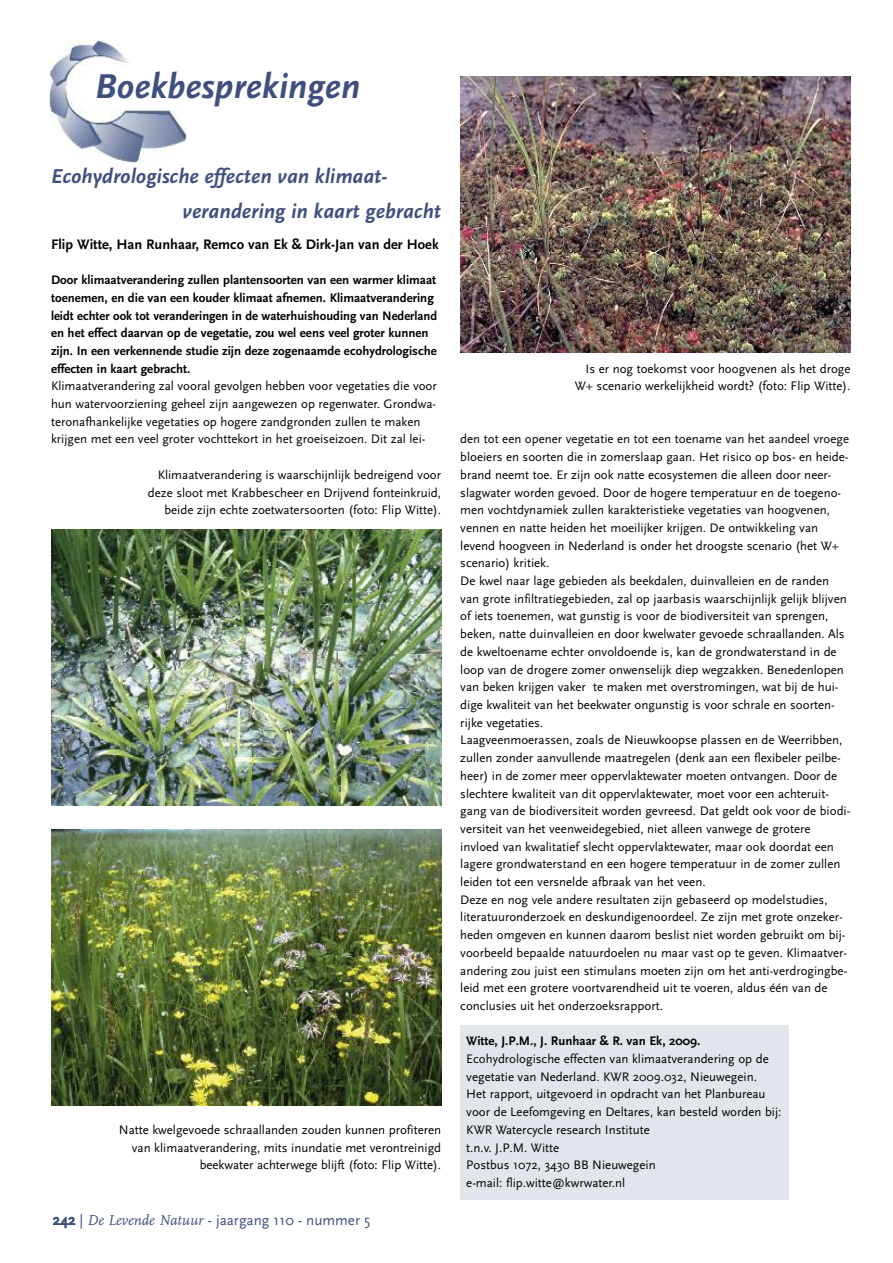
<style>
.page{position:relative;width:893px;height:1263px;background:#fff}
.page>*{position:absolute;margin:0;border:0;box-sizing:border-box;transform-origin:0 0}
.t1{font:italic 700 36px "Scala Sans";color:#3f507f}
.t2{font:italic 700 21px/34.5px "Scala Sans";color:#3f507f}
.t3{font:15px "Scala Sans";color:#3f507f}
.t4{font:700 14.4px "Scala Sans";color:#000}
.t5{font:12.9px/17.7px "Scala Sans";color:#000}
.t6{font:700 12.9px/17.7px "Scala Sans";color:#000}
.s1{font-family:"FF Scala";font-style:italic}
</style>
<div class="page">
<img style="left:50px;top:40px;width:136px;height:123px">
<img style="left:460px;top:77px;width:390px;height:276px">
<img style="left:51px;top:529px;width:390px;height:276px">
<img style="left:51px;top:829px;width:390px;height:277px">
<div style="left:460px;top:1025px;width:328px;height:174px;background:#e2e5ec"></div>
<h1 class="t1" style="left:95px;top:64px;width:267px">Boekbesprekingen</h1>
<h2 class="t2" style="left:183px;top:159px;width:260px;text-indent:-132px">Ecohydrologische effecten van klimaat&shy;verandering in kaart gebracht</h2>
<p class="t4" style="left:51px;top:235px;width:389px">Flip Witte, Han Runhaar, Remco van Ek &amp; Dirk-Jan van der Hoek</p>
<p class="t6" style="left:51px;top:271px;width:388px">Door klimaatverandering zullen plantensoorten van een warmer klimaat toenemen, en die van een kouder klimaat afnemen. Klimaatverandering leidt echter ook tot veranderingen in de waterhuishouding van Nederland en het effect daarvan op de vegetatie, zou wel eens veel groter kunnen zijn. In een verkennende studie zijn deze zogenaamde ecohydrologische effecten in kaart gebracht.</p>
<p class="t5" style="left:51px;top:377px;width:387px">Klimaatverandering zal vooral gevolgen hebben voor vegetaties die voor hun watervoorziening geheel zijn aangewezen op regenwater. Grondwa&shy;teronafhankelijke vegetaties op hogere zandgronden zullen te maken krijgen met een veel groter vochttekort in het groeiseizoen. Dit zal lei-</p>
<p class="t5" style="left:148px;top:466px;width:295px;text-align:right">Klimaatverandering is waarschijnlijk bedreigend voor deze sloot met Krabbescheer en Drijvend fonteinkruid, beide zijn echte zoetwatersoorten (foto: Flip Witte).</p>
<p class="t5" style="left:119px;top:1120px;width:324px;text-align:right">Natte kwelgevoede schraallanden zouden kunnen profiteren van klimaatverandering, mits inundatie met verontreinigd beekwater achterwege blijft (foto: Flip Witte).</p>
<p class="t3" style="left:53px;top:1211px;width:319px">242 | <span class="s1">De Levende Natuur</span> - jaargang 110 - nummer 5</p>
<p class="t5" style="left:575px;top:359px;width:277px;text-align:right">Is er nog toekomst voor hoogvenen als het droge<br>W+ scenario werkelijkheid wordt? (foto: Flip Witte).</p>
<p class="t5" style="left:460px;top:430px;width:392px">den tot een opener vegetatie en tot een toename van het aandeel vroege bloeiers en soorten die in zomerslaap gaan. Het risico op bos- en heide&shy;brand neemt toe. Er zijn ook natte ecosystemen die alleen door neer&shy;slagwater worden gevoed. Door de hogere temperatuur en de toegeno&shy;men vochtdynamiek zullen karakteristieke vegetaties van hoogvenen, vennen en natte heiden het moeilijker krijgen. De ontwikkeling van levend hoogveen in Nederland is onder het droogste scenario (het W+ scenario) kritiek.<br>De kwel naar lage gebieden als beekdalen, duinvalleien en de randen van grote infiltratiegebieden, zal op jaarbasis waarschijnlijk gelijk blijven of iets toenemen, wat gunstig is voor de biodiversiteit van sprengen, beken, natte duinvalleien en door kwelwater gevoede schraallanden. Als de kweltoename echter onvoldoende is, kan de grondwaterstand in de loop van de drogere zomer onwenselijk diep wegzakken. Benedenlopen van beken krijgen vaker te maken met overstromingen, wat bij de hui&shy;dige kwaliteit van het beekwater ongunstig is voor schrale en soorten&shy;rijke vegetaties.<br>Laagveenmoerassen, zoals de Nieuwkoopse plassen en de Weerribben, zullen zonder aanvullende maatregelen (denk aan een flexibeler peilbe&shy;heer) in de zomer meer oppervlaktewater moeten ontvangen. Door de slechtere kwaliteit van dit oppervlaktewater, moet voor een achteruit&shy;gang van de biodiversiteit worden gevreesd. Dat geldt ook voor de biodi&shy;versiteit van het veenweidegebied, niet alleen vanwege de grotere invloed van kwalitatief slecht oppervlaktewater, maar ook doordat een lagere grondwaterstand en een hogere temperatuur in de zomer zullen leiden tot een versnelde afbraak van het veen.<br>Deze en nog vele andere resultaten zijn gebaseerd op modelstudies, literatuuronderzoek en deskundigenoordeel. Ze zijn met grote onzeker&shy;heden omgeven en kunnen daarom beslist niet worden gebruikt om bij&shy;voorbeeld bepaalde natuurdoelen nu maar vast op te geven. Klimaatver&shy;andering zou juist een stimulans moeten zijn om het anti-verdrogingbe&shy;leid met een grotere voortvarendheid uit te voeren, aldus één van de conclusies uit het onderzoeksrapport.</p>
<p class="t6" style="left:466px;top:1032px;width:236px">Witte, J.P.M., J. Runhaar &amp; R. van Ek, 2009.</p>
<p class="t5" style="left:466px;top:1050px;width:317px">Ecohydrologische effecten van klimaatverandering op de vegetatie van Nederland. KWR 2009.032, Nieuwegein.<br>Het rapport, uitgevoerd in opdracht van het Planbureau voor de Leefomgeving en Deltares, kan besteld worden bij:<br>KWR Watercycle research Institute<br>t.n.v. J.P.M. Witte<br>Postbus 1072, 3430 BB Nieuwegein<br>e-mail: flip.witte@kwrwater.nl</p>
</div>
